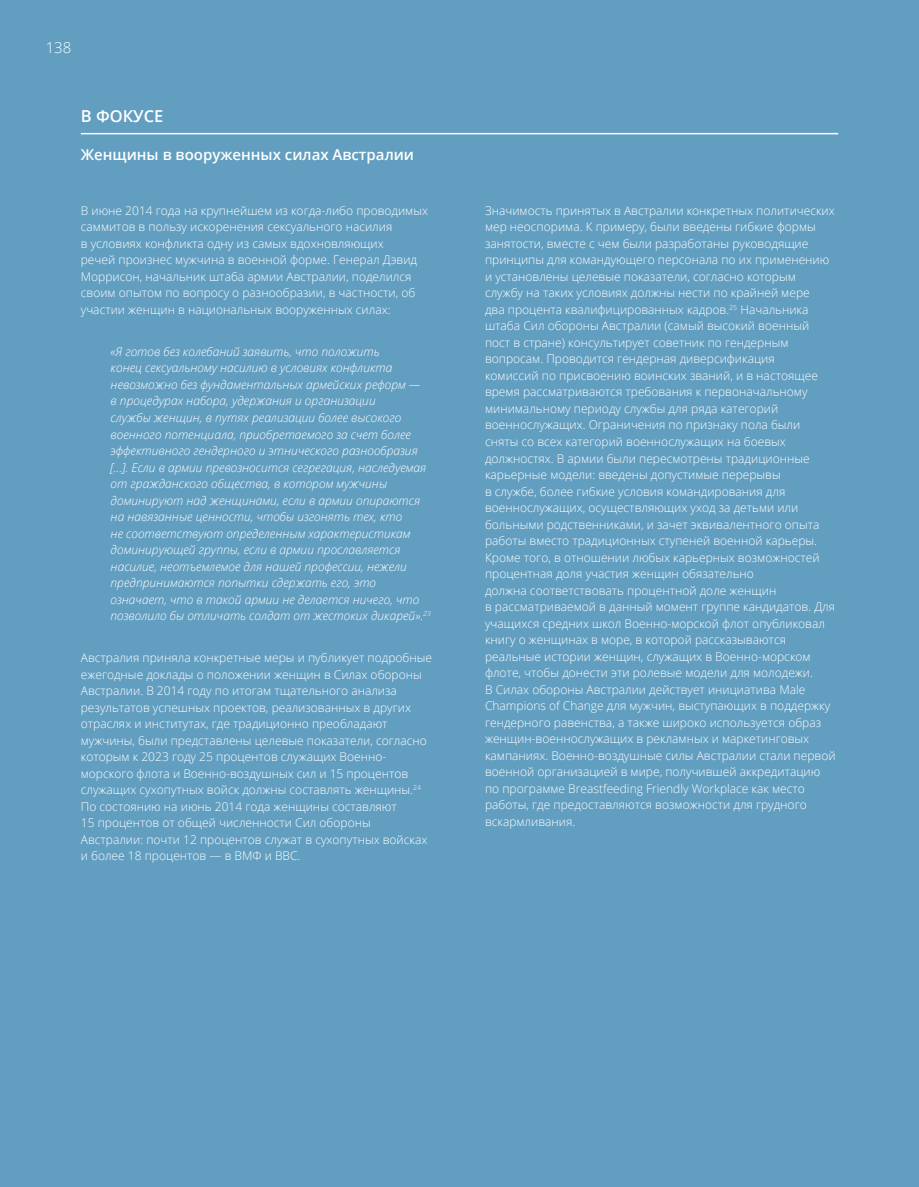
<style>
.page{position:relative;width:919px;height:1187px;background:#fff}
.page>*{position:absolute;margin:0;border:0;box-sizing:border-box;transform-origin:0 0}
.t1{font:600 16.5px "Open Sans";color:#fff}
.t2{font:600 15px "Open Sans";color:#fff}
.t3{font:300 15px "Open Sans";color:#fff}
.t4{font:300 12px/16.5px "Open Sans";color:#fff}
.t5{font:italic 300 12px/16.5px "Open Sans";color:#fff}
</style>
<div class="page">
<div style="left:0;top:0;width:918px;height:1186px;background:#619ec0"></div>
<hr style="left:81px;top:133px;width:757px;height:1px;background:#fff">
<p class="t3" style="left:46px;top:38px;width:27px">138</p>
<h1 class="t1" style="left:81px;top:104px;width:84px">В ФОКУСЕ</h1>
<p class="t2" style="left:81px;top:144px;width:335px">Женщины в вооруженных силах Австралии</p>
<p class="t4" style="left:81px;top:202px;width:349px">В июне 2014 года на крупнейшем из когда-либо проводимых саммитов в пользу искоренения сексуального насилия<br>в условиях конфликта одну из самых вдохновляющих<br>речей произнес мужчина в военной форме. Генерал Дэвид Моррисон, начальник штаба армии Австралии, поделился своим опытом по вопросу о разнообразии, в частности, об участии женщин в национальных вооруженных силах:</p>
<p class="t5" style="left:111px;top:343px;width:322px">«Я готов без колебаний заявить, что положить<br>конец сексуальному насилию в условиях конфликта невозможно без фундаментальных армейских реформ —<br>в процедурах набора, удержания и организации<br>службы женщин, в путях реализации более высокого военного потенциала, приобретаемого за счет более эффективного гендерного и этнического разнообразия [...]. Если в армии превозносится сегрегация, наследуемая от гражданского общества, в котором мужчины доминируют над женщинами, если в армии опираются на навязанные ценности, чтобы изгонять тех, кто<br>не соответствуют определенным характеристикам доминирующей группы, если в армии прославляется насилие, неотъемлемое для нашей профессии, нежели предпринимаются попытки сдержать его, это означает, что в такой армии не делается ничего, что позволило бы отличать солдат от жестоких дикарей».<sup>23</sup></p>
<p class="t4" style="left:81px;top:649px;width:353px">Австралия приняла конкретные меры и публикует подробные ежегодные доклады о положении женщин в Силах обороны Австралии. В 2014 году по итогам тщательного анализа результатов успешных проектов, реализованных в других отраслях и институтах, где традиционно преобладают мужчины, были представлены целевые показатели, согласно которым к 2023 году 25 процентов служащих Военно&shy;морского флота и Военно-воздушных сил и 15 процентов служащих сухопутных войск должны составлять женщины.<sup>24<br></sup>По состоянию на июнь 2014 года женщины составляют<br>15 процентов от общей численности Сил обороны Австралии: почти 12 процентов служат в сухопутных войсках и более 18 процентов — в ВМФ и ВВС.</p>
<p class="t4" style="left:485px;top:202px;width:352px">Значимость принятых в Австралии конкретных политических мер неоспорима. К примеру, были введены гибкие формы занятости, вместе с чем были разработаны руководящие принципы для командующего персонала по их применению и установлены целевые показатели, согласно которым службу на таких условиях должны нести по крайней мере<br>два процента квалифицированных кадров.<sup>25</sup> Начальника штаба Сил обороны Австралии (самый высокий военный пост в стране) консультирует советник по гендерным вопросам. Проводится гендерная диверсификация<br>комиссий по присвоению воинских званий, и в настоящее время рассматриваются требования к первоначальному минимальному периоду службы для ряда категорий военнослужащих. Ограничения по признаку пола были сняты со всех категорий военнослужащих на боевых должностях. В армии были пересмотрены традиционные карьерные модели: введены допустимые перерывы<br>в службе, более гибкие условия командирования для военнослужащих, осуществляющих уход за детьми или больными родственниками, и зачет эквивалентного опыта работы вместо традиционных ступеней военной карьеры.<br>Кроме того, в отношении любых карьерных возможностей процентная доля участия женщин обязательно<br>должна соответствовать процентной доле женщин<br>в рассматриваемой в данный момент группе кандидатов. Для учащихся средних школ Военно-морской флот опубликовал книгу о женщинах в море, в которой рассказываются реальные истории женщин, служащих в Военно-морском флоте, чтобы донести эти ролевые модели для молодежи.<br>В Силах обороны Австралии действует инициатива Male Champions of Change для мужчин, выступающих в поддержку гендерного равенства, а также широко используется образ женщин-военнослужащих в рекламных и маркетинговых кампаниях. Военно-воздушные силы Австралии стали первой военной организацией в мире, получившей аккредитацию по программе Breastfeeding Friendly Workplace как место работы, где предоставляются возможности для грудного вскармливания.</p>
</div>
